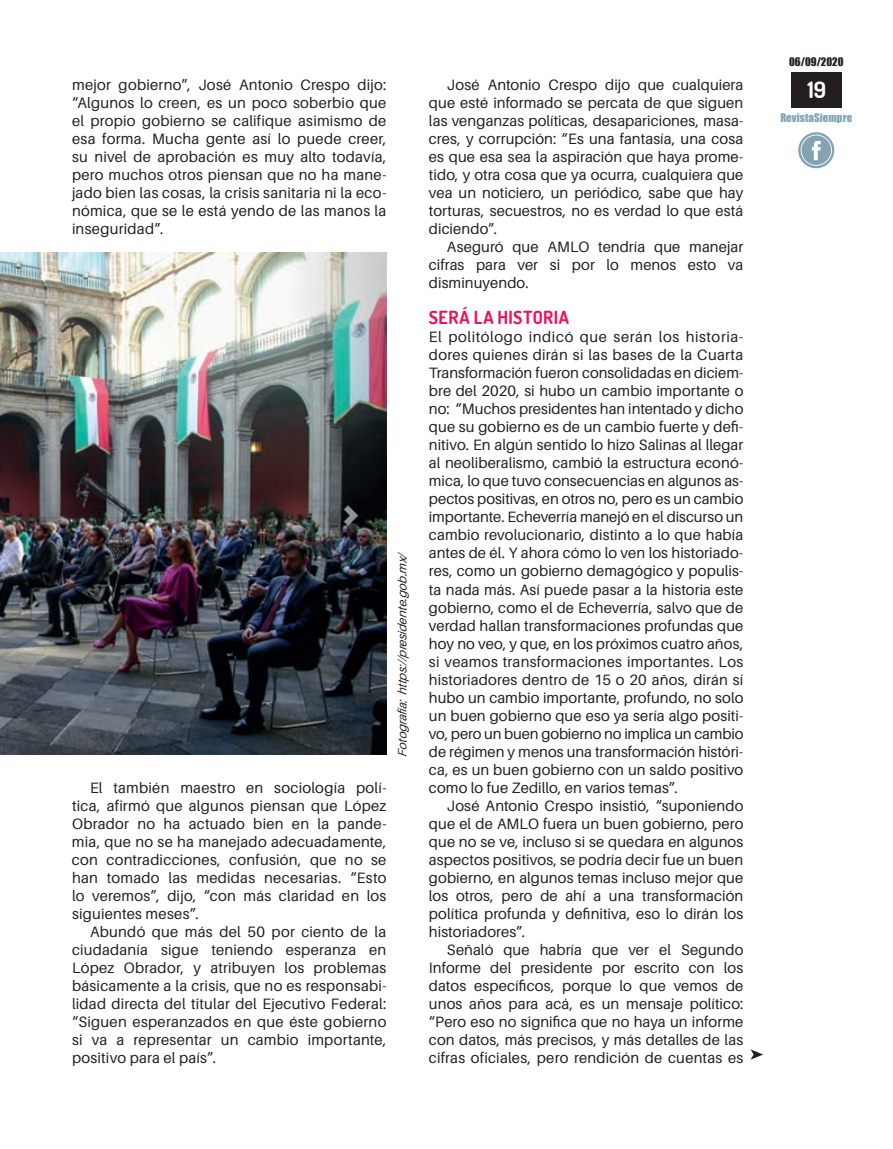
<style>
.page{position:relative;width:893px;height:1149px;background:#fff}
.page>*{position:absolute;margin:0;border:0;box-sizing:border-box;transform-origin:0 0}
.t1{font:700 22.5px "Dosis";color:#fff}
.t2{font:700 18px "Dosis";letter-spacing:.02em;color:#ee1059}
.t3{font:15px/18px "Aileron";letter-spacing:.01em;color:#231f20;text-align:justify}
.t4{font:italic 12px "Aileron";color:#231f20}
.t5{font:10.8px "Impact";letter-spacing:.01em;color:#83a3b3}
.t6{font:10.8px "Impact";color:#231f20}
</style>
<div class="page">
<div style="left:791px;top:72px;width:51px;height:36px;background:#231f20"></div>
<div style="left:798px;top:132px;width:36px;height:36px;border:2px solid #83a3b3;border-radius:50%"></div>
<div style="left:801px;top:135px;width:30px;height:30px;background:#83a3b3;border-radius:50%"></div>
<svg style="left:812px;top:141px;width:9px;height:19px"></svg>
<img style="left:0;top:252px;width:386px;height:502px">
<svg style="left:750px;top:1049px;width:13px;height:10px"></svg>
<p class="t3" style="left:72px;top:76px;width:316px">mejor gobierno”, José Antonio Crespo dijo: “Algunos lo creen, es un poco soberbio que el propio gobierno se califique asimismo de esa forma. Mucha gente así lo puede creer, su nivel de aprobación es muy alto todavía, pero muchos otros piensan que no ha mane&shy;jado bien las cosas, la crisis sanitaria ni la eco&shy;nómica, que se le está yendo de las manos la inseguridad”.</p>
<p class="t3" style="left:72px;top:778px;width:316px;text-indent:18px">El también maestro en sociología polí&shy;tica, afirmó que algunos piensan que López Obrador no ha actuado bien en la pande&shy;mia, que no se ha manejado adecuadamente, con contradicciones, confusión, que no se han tomado las medidas necesarias. “Esto lo veremos”, dijo, “con más claridad en los siguientes meses”.</p>
<p class="t3" style="left:72px;top:922px;width:316px;text-indent:18px">Abundó que más del 50 por ciento de la ciudadanía sigue teniendo esperanza en López Obrador, y atribuyen los problemas básicamente a la crisis, que no es responsabi&shy;lidad directa del titular del Ejecutivo Federal: “Siguen esperanzados en que éste gobierno si va a representar un cambio importante, positivo para el país”.</p>
<p class="t4" style="left:396px;top:756px;width:207px;rotate:-90deg">Fotografía: https://presidente.gob.mx/</p>
<p class="t3" style="left:429px;top:76px;width:316px;text-indent:18px">José Antonio Crespo dijo que cualquiera que esté informado se percata de que siguen las venganzas políticas, desapariciones, masa&shy;cres, y corrupción: “Es una fantasía, una cosa es que esa sea la aspiración que haya prome&shy;tido, y otra cosa que ya ocurra, cualquiera que vea un noticiero, un periódico, sabe que hay torturas, secuestros, no es verdad lo que está diciendo”.</p>
<p class="t3" style="left:429px;top:238px;width:316px;text-indent:18px">Aseguró que AMLO tendría que manejar cifras para ver si por lo menos esto va disminuyendo.</p>
<p class="t2" style="left:429px;top:306px;width:142px">SERÁ LA HISTORIA</p>
<p class="t3" style="left:429px;top:328px;width:316px">El politólogo indicó que serán los historia&shy;dores quienes dirán si las bases de la Cuarta Transformación fueron consolidadas en diciem&shy;bre del 2020, si hubo un cambio importante o no: “Muchos presidentes han intentado y dicho que su gobierno es de un cambio fuerte y defi&shy;nitivo. En algún sentido lo hizo Salinas al llegar al neoliberalismo, cambió la estructura econó&shy;mica, lo que tuvo consecuencias en algunos as&shy;pectos positivas, en otros no, pero es un cambio importante. Echeverría manejó en el discurso un cambio revolucionario, distinto a lo que había antes de él. Y ahora cómo lo ven los historiado&shy;res, como un gobierno demagógico y populis&shy;ta nada más. Así puede pasar a la historia este gobierno, como el de Echeverría, salvo que de verdad hallan transformaciones profundas que hoy no veo, y que, en los próximos cuatro años, si veamos transformaciones importantes. Los historiadores dentro de 15 o 20 años, dirán sí hubo un cambio importante, profundo, no solo un buen gobierno que eso ya sería algo positi&shy;vo, pero un buen gobierno no implica un cambio de régimen y menos una transformación históri&shy;ca, es un buen gobierno con un saldo positivo como lo fue Zedillo, en varios temas”.</p>
<p class="t3" style="left:429px;top:796px;width:316px;text-indent:18px">José Antonio Crespo insistió, “suponiendo que el de AMLO fuera un buen gobierno, pero que no se ve, incluso si se quedara en algunos aspectos positivos, se podría decir fue un buen gobierno, en algunos temas incluso mejor que los otros, pero de ahí a una transformación política profunda y definitiva, eso lo dirán los historiadores”.</p>
<p class="t3" style="left:429px;top:940px;width:316px;text-indent:18px">Señaló que habría que ver el Segundo Informe del presidente por escrito con los datos específicos, porque lo que vemos de unos años para acá, es un mensaje político: “Pero eso no significa que no haya un informe con datos, más precisos, y más detalles de las cifras oficiales, pero rendición de cuentas es</p>
<p class="t6" style="left:789px;top:54px;width:56px">06/09/2020</p>
<h1 class="t1" style="left:807px;top:76px;width:20px">19</h1>
<p class="t5" style="left:780px;top:109px;width:73px">RevistaSiempre</p>
</div>
